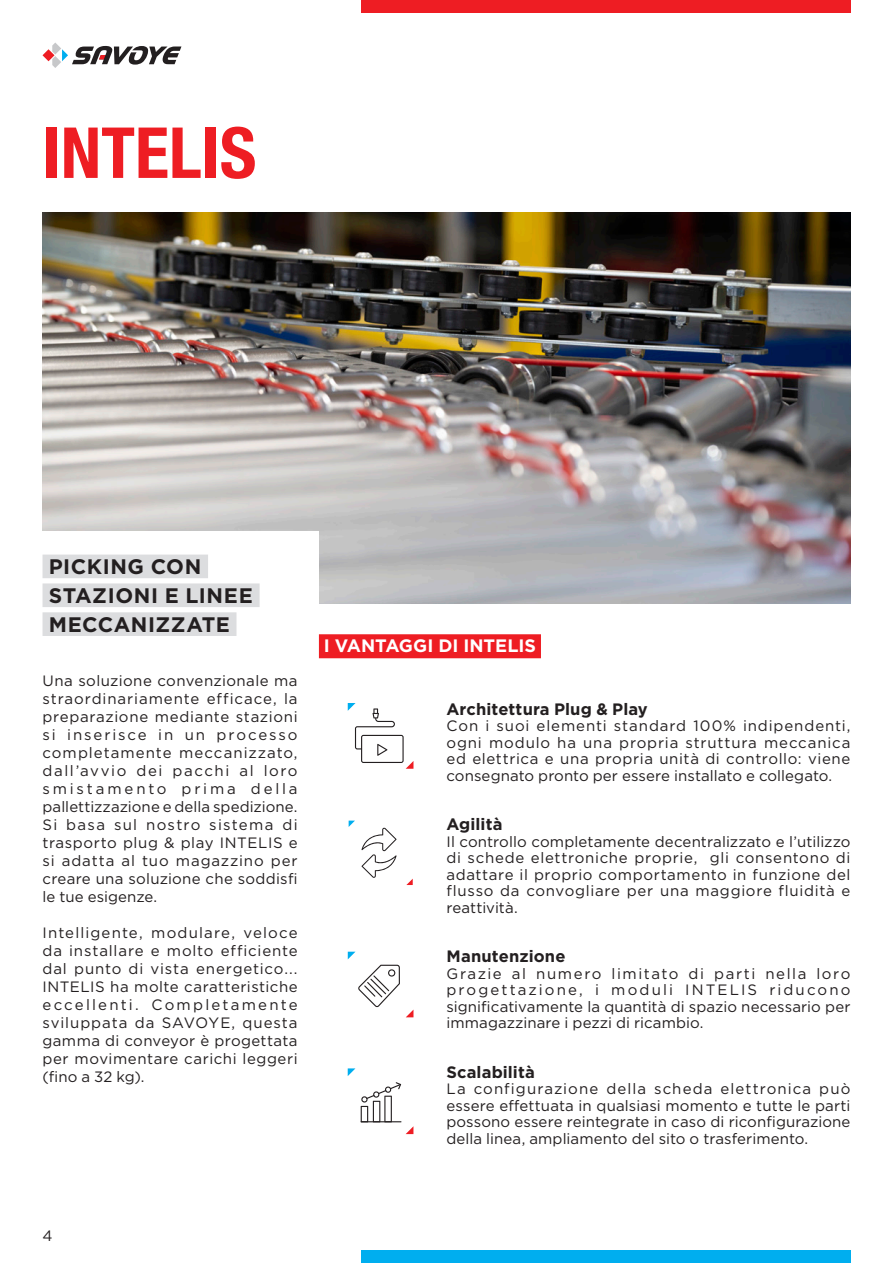
<style>
.page{position:relative;width:893px;height:1263px;background:#fff}
.page>*{position:absolute;margin:0;border:0;box-sizing:border-box;transform-origin:0 0}
.t1{font:700 condensed 70.5px "Helvetica Neue LT Std";color:#ee1d23}
.t2{font:700 21px "Gotham";letter-spacing:.025em;color:#231f20}
.t3{font:700 18px "Gotham";letter-spacing:-.005em;color:#fff}
.t4{font:700 16.5px "Gotham";letter-spacing:.005em;color:#231f20}
.t5{font:15px/18px "Gotham";letter-spacing:.01em;color:#231f20;text-align:justify}
</style>
<div class="page">
<img style="left:43px;top:213px;width:807px;height:391px">
<div style="left:0;top:531px;width:319px;height:145px;background:#fff"></div>
<svg style="left:348px;top:703px;width:65px;height:66px"></svg>
<svg style="left:406px;top:879px;width:7px;height:6px"></svg>
<svg style="left:349px;top:821px;width:6px;height:6px"></svg>
<svg style="left:361px;top:827px;width:36px;height:51px"></svg>
<svg style="left:348px;top:1068px;width:7px;height:8px"></svg>
<svg style="left:361px;top:1082px;width:52px;height:52px"></svg>
<svg style="left:406px;top:1010px;width:7px;height:7px"></svg>
<svg style="left:348px;top:952px;width:7px;height:7px"></svg>
<svg style="left:358px;top:965px;width:42px;height:42px"></svg>
<div style="left:319px;top:634px;width:222px;height:24px;background:#ee1d23"></div>
<div style="left:361px;top:0;width:489px;height:13px;background:#ee1d23"></div>
<div style="left:361px;top:1250px;width:489px;height:13px;background:#00aeef"></div>
<div style="left:43px;top:555px;width:165px;height:23px;background:#dcdddf"></div>
<div style="left:43px;top:583px;width:217px;height:24px;background:#dcdddf"></div>
<div style="left:43px;top:612px;width:193px;height:24px;background:#dcdddf"></div>
<svg style="left:43px;top:43px;width:138px;height:25px"></svg>
<p class="t1" style="left:43px;top:110px;width:215px">INTELIS</p>
<p class="t2" style="left:49px;top:553px;width:154px">PICKING CON</p>
<p class="t2" style="left:49px;top:582px;width:206px">STAZIONI E LINEE</p>
<p class="t2" style="left:49px;top:611px;width:183px">MECCANIZZATE</p>
<p class="t5" style="left:43px;top:671px;width:257px">Una soluzione convenzionale ma straordinariamente efficace, la preparazione mediante stazioni si inserisce in un processo completamente meccanizzato, dall’avvio dei pacchi al loro smistamento prima della pallettizzazione e della spedizione.<br>Si basa sul nostro sistema di trasporto plug &amp; play INTELIS e si adatta al tuo magazzino per creare una soluzione che soddisfi le tue esigenze.</p>
<p class="t5" style="left:43px;top:923px;width:257px">Intelligente, modulare, veloce da installare e molto efficiente dal punto di vista energetico...<br>INTELIS ha molte caratteristiche eccellenti. Completamente sviluppata da SAVOYE, questa gamma di conveyor è progettata per movimentare carichi leggeri (fino a 32 kg).</p>
<p class="t3" style="left:324px;top:634px;width:214px">I VANTAGGI DI INTELIS</p>
<p class="t4" style="left:446px;top:698px;width:203px">Architettura Plug &amp; Play</p>
<p class="t5" style="left:446px;top:717px;width:405px;line-height:16.5px">Con i suoi elementi standard 100% indipendenti, ogni modulo ha una propria struttura meccanica ed elettrica e una propria unità di controllo: viene consegnato pronto per essere installato e collegato.</p>
<p class="t4" style="left:446px;top:813px;width:57px">Agilità</p>
<p class="t5" style="left:446px;top:833px;width:405px;line-height:16.5px">Il controllo completamente decentralizzato e l’utilizzo di schede elettroniche proprie, gli consentono di adattare il proprio comportamento in funzione del flusso da convogliare per una maggiore fluidità e reattività.</p>
<p class="t4" style="left:446px;top:945px;width:120px">Manutenzione</p>
<p class="t5" style="left:446px;top:965px;width:405px;line-height:16.5px">Grazie al numero limitato di parti nella loro progettazione, i moduli INTELIS riducono significativamente la quantità di spazio necessario per immagazzinare i pezzi di ricambio.</p>
<p class="t4" style="left:446px;top:1061px;width:90px">Scalabilità</p>
<p class="t5" style="left:446px;top:1080px;width:405px;line-height:16.5px">La configurazione della scheda elettronica può essere effettuata in qualsiasi momento e tutte le parti possono essere reintegrate in caso di riconfigurazione della linea, ampliamento del sito o trasferimento.</p>
<p class="t5" style="left:43px;top:1227px;width:12px">4</p>
</div>
